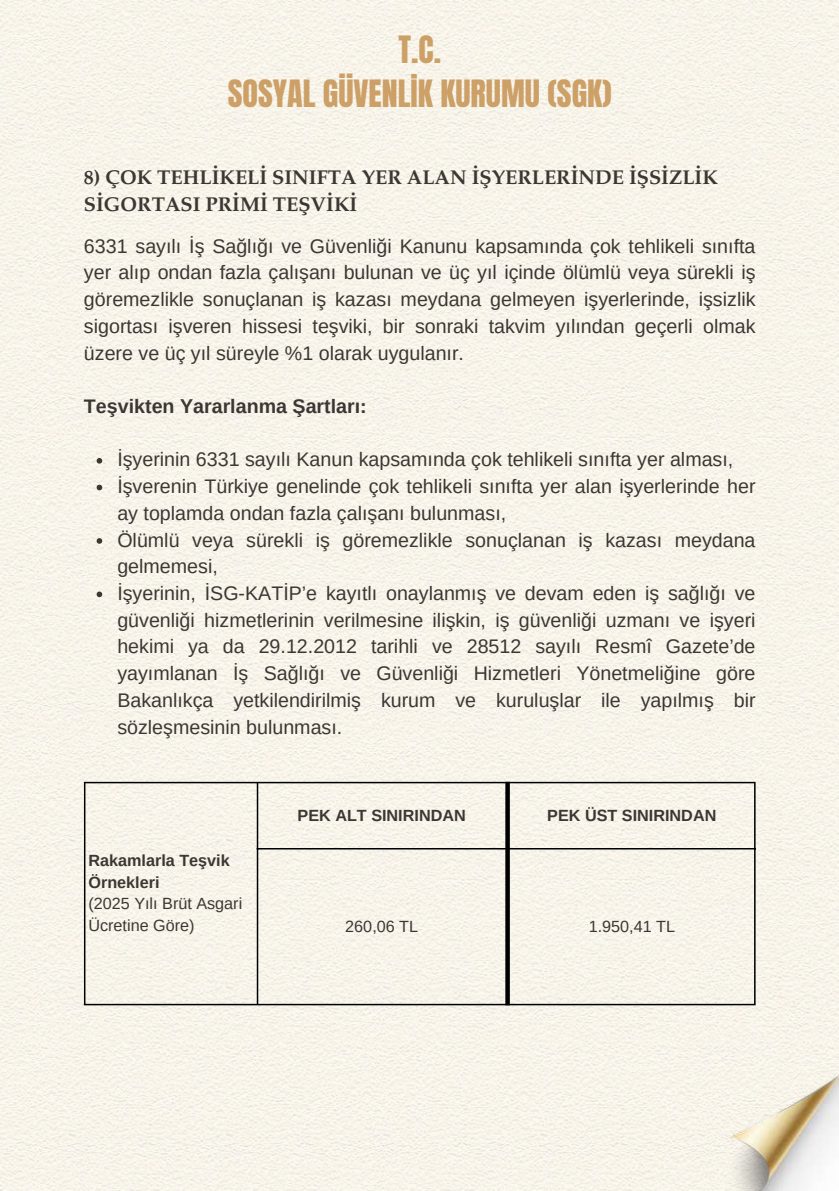
<style>
.page{position:relative;width:839px;height:1191px;background:#fff}
.page>*{position:absolute;margin:0;border:0;box-sizing:border-box;transform-origin:0 0}
.t1{font:32px/43.6px "Anton";color:#cca066;text-align:center}
.t2{font:700 20px/27px "Palatino LT Pro";color:#3c3732}
.t3{font:19.6px/26.8px "Arimo";color:#3c3732;text-align:justify}
.t4{font:700 19.6px "Arimo";color:#3c3732}
.t5{font:700 16.2px/21.6px "Arimo";color:#3c3732}
.t6{font:16.2px/21.6px "Arimo";color:#3c3732}
</style>
<div class="page">
<img style="left:0;top:0;width:838px;height:1191px">
<img style="left:725px;top:1074px;width:113px;height:117px">
<svg style="left:97px;top:458px;width:5px;height:6px"></svg>
<svg style="left:97px;top:485px;width:5px;height:5px"></svg>
<svg style="left:97px;top:538px;width:5px;height:6px"></svg>
<svg style="left:97px;top:592px;width:5px;height:5px"></svg>
<hr style="left:84px;top:783px;width:1px;height:221px;background:#000">
<hr style="left:257px;top:783px;width:1px;height:221px;background:#000">
<hr style="left:754px;top:783px;width:1px;height:221px;background:#000">
<hr style="left:84px;top:782px;width:671px;height:1px;background:#000">
<hr style="left:257px;top:848px;width:498px;height:2px;background:#000">
<hr style="left:84px;top:1004px;width:671px;height:1px;background:#000">
<div style="left:505px;top:782px;width:5px;height:223px;background:#000"></div>
<h1 class="t1" style="left:228px;top:29px;width:385px">T.C.<br>SOSYAL GÜVENLİK KURUMU (SGK)</h1>
<p class="t2" style="left:84px;top:166px;width:635px">8) ÇOK TEHLİKELİ SINIFTA YER ALAN İŞYERLERİNDE İŞSİZLİK<br>SİGORTASI PRİMİ TEŞVİKİ</p>
<p class="t3" style="left:84px;top:233px;width:673px">6331 sayılı İş Sağlığı ve Güvenliği Kanunu kapsamında çok tehlikeli sınıfta yer alıp ondan fazla çalışanı bulunan ve üç yıl içinde ölümlü veya sürekli iş göremezlikle sonuçlanan iş kazası meydana gelmeyen işyerlerinde, işsizlik sigortası işveren hissesi teşviki, bir sonraki takvim yılından geçerli olmak üzere ve üç yıl süreyle %1 olarak uygulanır.</p>
<p class="t4" style="left:84px;top:395px;width:284px">Teşvikten Yararlanma Şartları:</p>
<p class="t3" style="left:117px;top:446px;width:639px;text-align:left">İşyerinin 6331 sayılı Kanun kapsamında çok tehlikeli sınıfta yer alması, İşverenin Türkiye genelinde çok tehlikeli sınıfta yer alan işyerlerinde her ay toplamda ondan fazla çalışanı bulunması,<br>Ölümlü veya sürekli iş göremezlikle sonuçlanan iş kazası meydana gelmemesi,<br>İşyerinin, İSG-KATİP’e kayıtlı onaylanmış ve devam eden iş sağlığı ve güvenliği hizmetlerinin verilmesine ilişkin, iş güvenliği uzmanı ve işyeri hekimi ya da 29.12.2012 tarihli ve 28512 sayılı Resmî Gazete’de yayımlanan İş Sağlığı ve Güvenliği Hizmetleri Yönetmeliğine göre Bakanlıkça yetkilendirilmiş kurum ve kuruluşlar ile yapılmış bir sözleşmesinin bulunması.</p>
<p class="t5" style="left:88px;top:850px;width:143px">Rakamlarla Teşvik<br>Örnekleri</p>
<p class="t6" style="left:88px;top:893px;width:155px">(2025 Yılı Brüt Asgari<br>Ücretine Göre)</p>
<p class="t5" style="left:297px;top:805px;width:170px">PEK ALT SINIRINDAN</p>
<p class="t5" style="left:547px;top:805px;width:170px">PEK ÜST SINIRINDAN</p>
<p class="t6" style="left:345px;top:916px;width:74px">260,06 TL</p>
<p class="t6" style="left:588px;top:916px;width:88px">1.950,41 TL</p>
</div>
